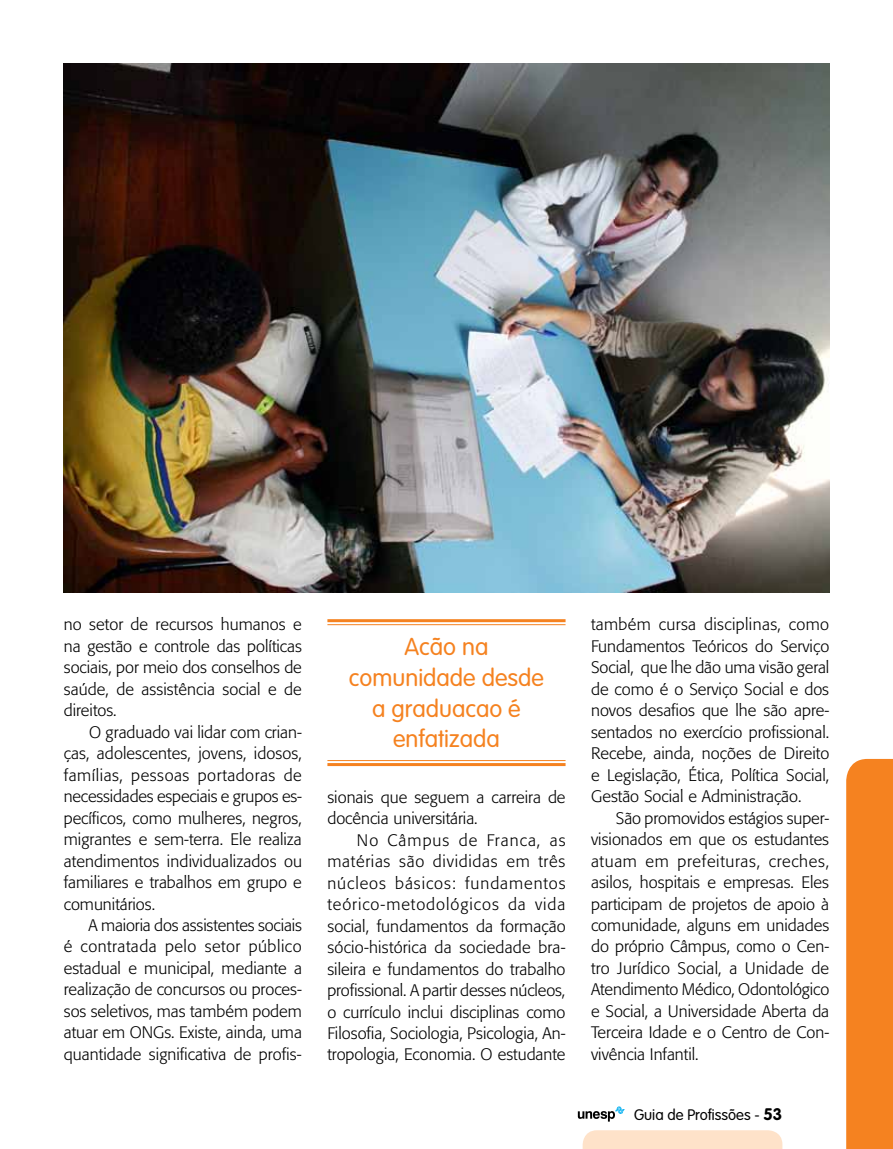
<style>
.page{position:relative;width:893px;height:1149px;background:#fff}
.page>*{position:absolute;margin:0;border:0;box-sizing:border-box;transform-origin:0 0}
.t1{font:300 24px/30.8px "VAG Rounded";color:#f58220;text-align:center}
.t2{font:300 16.5px/21.5px "Formata";color:#000;text-align:justify}
.t3{font:300 15px "VAG Rounded";color:#000}
.s1{font-weight:700;font-size:16.5px}
</style>
<div class="page">
<svg style="left:583px;top:1130px;width:199px;height:18px;background:#fee2ca"></svg>
<svg style="left:578px;top:1106px;width:47px;height:15px"></svg>
<div style="left:846px;top:758px;width:47px;height:390px;background:#f58220"></div>
<hr style="left:327px;top:619px;width:239px;height:3px;background:#f58220">
<hr style="left:327px;top:624px;width:239px;height:1px;background:#f58220">
<hr style="left:327px;top:759px;width:239px;height:1px;background:#f58220">
<hr style="left:327px;top:762px;width:239px;height:3px;background:#f58220">
<img style="left:64px;top:64px;width:765px;height:528px">
<p class="t2" style="left:64px;top:614px;width:240px">no setor de recursos humanos e na gestão e controle das políticas sociais, por meio dos conselhos de saúde, de assistência social e de direitos.</p>
<p class="t2" style="left:64px;top:721px;width:240px;text-indent:26px">O graduado vai lidar com crian&shy;ças, adolescentes, jovens, idosos, famílias, pessoas portadoras de necessidades especiais e grupos es&shy;pecíficos, como mulheres, negros, migrantes e sem-terra. Ele realiza atendimentos individualizados ou familiares e trabalhos em grupo e comunitários.</p>
<p class="t2" style="left:64px;top:914px;width:240px;text-indent:25px">A maioria dos assistentes sociais é contratada pelo setor público estadual e municipal, mediante a realização de concursos ou proces&shy;sos seletivos, mas também podem atuar em ONGs. Existe, ainda, uma quantidade significativa de profis-</p>
<h1 class="t1" style="left:349px;top:631px;width:197px">Acão na comunidade desde a graduacao é enfatizada</h1>
<p class="t2" style="left:327px;top:786px;width:240px">sionais que seguem a carreira de docência universitária.</p>
<p class="t2" style="left:327px;top:829px;width:240px;text-indent:30px">No Câmpus de Franca, as matérias são divididas em três núcleos básicos: fundamentos teórico-metodológicos da vida social, fundamentos da formação sócio-histórica da sociedade bra&shy;sileira e fundamentos do trabalho profissional. A partir desses núcleos, o currículo inclui disciplinas como Filosofia, Sociologia, Psicologia, An&shy;tropologia, Economia. O estudante</p>
<p class="t2" style="left:591px;top:614px;width:240px">também cursa disciplinas, como Fundamentos Teóricos do Serviço Social, que lhe dão uma visão geral de como é o Serviço Social e dos novos desafios que lhe são apre&shy;sentados no exercício profissional.<br>Recebe, ainda, noções de Direito e Legislação, Ética, Política Social, Gestão Social e Administração.</p>
<p class="t2" style="left:591px;top:807px;width:240px;text-indent:25px">São promovidos estágios super&shy;visionados em que os estudantes atuam em prefeituras, creches, asilos, hospitais e empresas. Eles participam de projetos de apoio à comunidade, alguns em unidades do próprio Câmpus, como o Cen&shy;tro Jurídico Social, a Unidade de Atendimento Médico, Odontológico e Social, a Universidade Aberta da Terceira Idade e o Centro de Con&shy;vivência Infantil.</p>
<p class="t3" style="left:634px;top:1105px;width:150px">Guia de Profissões - <span class="s1">53</span></p>
</div>
